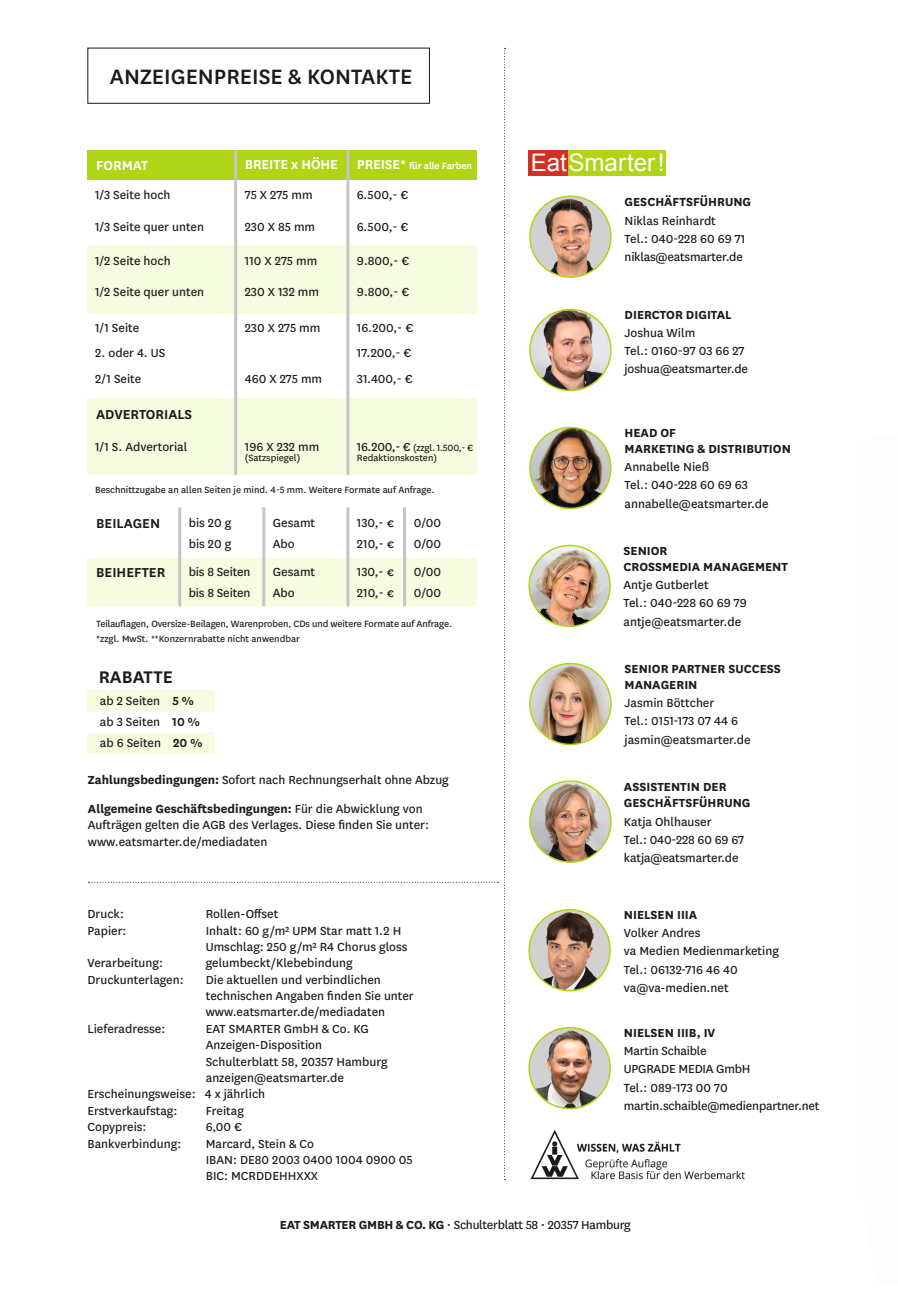
<style>
.page{position:relative;width:898px;height:1289px;background:#fff}
.page>*{position:absolute;margin:0;border:0;box-sizing:border-box;transform-origin:0 0}
.t1{font:500 24.3px "National";color:#1a1b1a}
.t2{font:24.15px "Arial";color:#fff}
.t3{font:600 19.65px "National";color:#1a1b1a}
.t4{font:600 15.15px "National";color:#1a1b1a}
.t5{font:600 15.15px "National";letter-spacing:-.01em;color:#fff}
.t6{font:13.65px/18.1px "National";color:#1a1b1a}
.t7{font:700 13.65px/16.4px "National";color:#1a1b1a}
.t8{font:13.65px "National";letter-spacing:-.02em;color:#1a1b1a}
.t9{font:10.65px/10.6px "National";color:#1a1b1a}
.t10{font:600 10.65px "National";letter-spacing:-.01em;color:#fff}
.s1{font-size:15.15px}
.s2{font-size:13.65px}
.s3{font-weight:600}
.s4{font-weight:700}
.s5{font-style:inherit}
</style>
<div class="page">
<div style="left:87px;top:150px;width:390px;height:30px;background:#b0d518"></div>
<div style="left:87px;top:245px;width:390px;height:69px;background:#f6fce0"></div>
<div style="left:87px;top:398px;width:390px;height:77px;background:#f6fce0"></div>
<div style="left:87px;top:558px;width:390px;height:48px;background:#f6fce0"></div>
<hr style="left:234px;top:150px;width:3px;height:325px;background:#c6c6c7">
<hr style="left:346px;top:150px;width:3px;height:325px;background:#c6c6c7">
<hr style="left:178px;top:507px;width:3px;height:99px;background:#c6c6c7">
<hr style="left:262px;top:507px;width:3px;height:99px;background:#c6c6c7">
<hr style="left:346px;top:507px;width:3px;height:99px;background:#c6c6c7">
<hr style="left:403px;top:507px;width:3px;height:99px;background:#c6c6c7">
<div style="left:87px;top:732px;width:128px;height:21px;background:#f6fce0"></div>
<div style="left:87px;top:690px;width:128px;height:21px;background:#f6fce0"></div>
<svg style="left:504px;top:48px;width:1px;height:1132px"></svg>
<svg style="left:88px;top:881px;width:410px;height:1px"></svg>
<img style="left:529px;top:196px;width:81px;height:81px">
<div style="left:529px;top:195px;width:82px;height:83px;border:2px solid #b0d518;border-radius:50%"></div>
<img style="left:529px;top:663px;width:81px;height:81px;border-radius:40px">
<div style="left:529px;top:662px;width:82px;height:83px;border:2px solid #b0d518;border-radius:50%"></div>
<img style="left:529px;top:309px;width:81px;height:81px;border-radius:40px">
<div style="left:529px;top:309px;width:82px;height:82px;border:2px solid #b0d518;border-radius:50%"></div>
<img style="left:531px;top:547px;width:79px;height:79px">
<div style="left:528px;top:544px;width:82px;height:83px;border:2px solid #b0d518;border-radius:50%"></div>
<img style="left:530px;top:911px;width:80px;height:79px">
<div style="left:528px;top:908px;width:82px;height:83px;border:2px solid #b0d518;border-radius:50%"></div>
<img style="left:530px;top:1029px;width:80px;height:79px">
<div style="left:528px;top:1026px;width:82px;height:83px;border:2px solid #b0d518;border-radius:50%"></div>
<img style="left:530px;top:1129px;width:215px;height:51px">
<div style="left:87px;top:48px;width:342px;height:56px;border:1px solid #1a1b1a"></div>
<img style="left:529px;top:781px;width:81px;height:81px;border-radius:40px">
<div style="left:529px;top:780px;width:82px;height:82px;border:2px solid #b0d518;border-radius:50%"></div>
<div style="left:567px;top:150px;width:99px;height:26px;background:#b0d518"></div>
<div style="left:528px;top:150px;width:39px;height:26px;background:#d33025"></div>
<img style="left:529px;top:427px;width:81px;height:81px;border-radius:40px">
<div style="left:529px;top:427px;width:82px;height:82px;border:2px solid #b0d518;border-radius:50%"></div>
<h1 class="t1" style="left:110px;top:60px;width:304px">ANZEIGENPREISE &amp; KONTAKTE</h1>
<p class="t5" style="left:96px;top:155px;width:54px">FORMAT</p>
<p class="t5" style="left:245px;top:154px;width:95px">BREITE x HÖHE</p>
<p class="t10" style="left:357px;top:159px;width:117px"><span class="s1">PREISE*</span> für alle Farben</p>
<p class="t6" style="left:95px;top:185px;width:77px">1/3 Seite hoch</p>
<p class="t6" style="left:95px;top:217px;width:110px">1/3 Seite quer unten</p>
<p class="t6" style="left:245px;top:185px;width:69px">75 X 275 mm</p>
<p class="t6" style="left:245px;top:217px;width:72px">230 X 85 mm</p>
<p class="t6" style="left:357px;top:185px;width:53px">6.500,- €</p>
<p class="t6" style="left:357px;top:217px;width:53px">6.500,- €</p>
<p class="t6" style="left:95px;top:251px;width:77px">1/2 Seite hoch</p>
<p class="t6" style="left:245px;top:251px;width:74px">110 X 275 mm</p>
<p class="t6" style="left:357px;top:251px;width:54px">9.800,- €</p>
<p class="t6" style="left:95px;top:282px;width:110px">1/2 Seite quer unten</p>
<p class="t6" style="left:245px;top:282px;width:76px">230 X 132 mm</p>
<p class="t6" style="left:357px;top:282px;width:54px">9.800,- €</p>
<p class="t6" style="left:95px;top:318px;width:46px">1/1 Seite</p>
<p class="t6" style="left:95px;top:343px;width:72px">2. oder 4. US</p>
<p class="t6" style="left:245px;top:318px;width:77px">230 X 275 mm</p>
<p class="t6" style="left:357px;top:314px;width:58px;line-height:25.3px">16.200,- €<br>17.200,- €</p>
<p class="t6" style="left:95px;top:369px;width:48px">2/1 Seite</p>
<p class="t6" style="left:245px;top:369px;width:79px">460 X 275 mm</p>
<p class="t6" style="left:357px;top:369px;width:57px">31.400,- €</p>
<p class="t4" style="left:96px;top:404px;width:98px">ADVERTORIALS</p>
<p class="t6" style="left:95px;top:436px;width:94px">1/1 S. Advertorial</p>
<p class="t6" style="left:245px;top:436px;width:76px">196 X 232 mm</p>
<p class="t9" style="left:245px;top:452px;width:57px">(Satzspiegel)</p>
<p class="t9" style="left:357px;top:441px;width:118px"><span class="s2">16.200,- €</span> (zzgl. 1.500,- €<br>Redaktionskosten)</p>
<p class="t9" style="left:95px;top:483px;width:341px">Beschnittzugabe an allen Seiten je mind. 4-5 mm. Weitere Formate auf Anfrage.</p>
<p class="t4" style="left:96px;top:512px;width:65px">BEILAGEN</p>
<p class="t4" style="left:96px;top:561px;width:71px">BEIHEFTER</p>
<p class="t6" style="left:189px;top:511px;width:44px;line-height:21.1px">bis 20 g bis 20 g</p>
<p class="t6" style="left:273px;top:512px;width:44px">Gesamt</p>
<p class="t6" style="left:273px;top:561px;width:44px">Gesamt</p>
<p class="t6" style="left:273px;top:534px;width:23px">Abo</p>
<p class="t6" style="left:273px;top:583px;width:23px">Abo</p>
<p class="t6" style="left:189px;top:560px;width:63px;line-height:21.1px">bis 8 Seiten bis 8 Seiten</p>
<p class="t6" style="left:357px;top:512px;width:39px">130,- €</p>
<p class="t6" style="left:357px;top:561px;width:39px">130,- €</p>
<p class="t6" style="left:357px;top:534px;width:39px">210,- €</p>
<p class="t6" style="left:357px;top:583px;width:39px">210,- €</p>
<p class="t6" style="left:413px;top:512px;width:29px">0/00</p>
<p class="t6" style="left:413px;top:561px;width:29px">0/00</p>
<p class="t6" style="left:413px;top:534px;width:29px">0/00</p>
<p class="t6" style="left:413px;top:583px;width:29px">0/00</p>
<p class="t9" style="left:96px;top:616px;width:357px;line-height:15.1px">Teilauflagen, Oversize-Beilagen, Warenproben, CDs und weitere Formate auf Anfrage. *zzgl. MwSt. **Konzernrabatte nicht anwendbar</p>
<h3 class="t3" style="left:99px;top:663px;width:76px">RABATTE</h3>
<p class="t6" style="left:100px;top:690px;width:104px;line-height:20.9px">ab 2 Seiten <span class="s3">5 % </span>ab 3 Seiten <span class="s3">10 % </span>ab 6 Seiten <span class="s3">20 %</span></p>
<p class="t6" style="left:88px;top:764px;width:362px;line-height:29.2px"><span class="s4">Zahlungsbedingungen:</span> Sofort nach Rechnungserhalt ohne Abzug<br><span class="s4">Allgemeine Geschäftsbedingungen:</span> Für die Abwicklung von</p>
<p class="t6" style="left:88px;top:816px;width:342px;line-height:16.4px">Aufträgen gelten die AGB des Verlages. Diese finden Sie unter: www.eatsmarter.de/mediadaten</p>
<p class="t6" style="left:87px;top:904px;width:38px">Druck:</p>
<p class="t6" style="left:206px;top:904px;width:74px">Rollen-Offset</p>
<p class="t6" style="left:87px;top:920px;width:41px">Papier:</p>
<p class="t6" style="left:206px;top:921px;width:203px;line-height:16.4px">Inhalt: 60 g/m² UPM Star matt 1.2 H<br>Umschlag: 250 g/m² R4 Chorus gloss</p>
<p class="t6" style="left:87px;top:953px;width:77px">Verarbeitung:</p>
<p class="t6" style="left:206px;top:953px;width:148px">gelumbeckt/Klebebindung</p>
<p class="t6" style="left:87px;top:969px;width:98px">Druckunterlagen:</p>
<p class="t6" style="left:206px;top:970px;width:209px;line-height:16.4px">Die aktuellen und verbindlichen technischen Angaben finden Sie unter www.eatsmarter.de/mediadaten</p>
<p class="t6" style="left:87px;top:1018px;width:79px">Lieferadresse:</p>
<p class="t6" style="left:206px;top:1018px;width:164px">EAT SMARTER GmbH &amp; Co. KG</p>
<p class="t6" style="left:206px;top:1035px;width:118px">Anzeigen-Disposition</p>
<p class="t6" style="left:206px;top:1051px;width:183px">Schulterblatt 58, 20357 Hamburg</p>
<p class="t6" style="left:206px;top:1067px;width:140px">anzeigen@eatsmarter.de</p>
<p class="t6" style="left:87px;top:1084px;width:179px">Erscheinungsweise: 4 x jährlich</p>
<p class="t6" style="left:87px;top:1100px;width:91px">Erstverkaufstag:</p>
<p class="t6" style="left:206px;top:1100px;width:40px">Freitag</p>
<p class="t6" style="left:87px;top:1117px;width:60px">Copypreis:</p>
<p class="t6" style="left:206px;top:1117px;width:38px">6,00 €</p>
<p class="t6" style="left:87px;top:1133px;width:95px">Bankverbindung:</p>
<p class="t6" style="left:206px;top:1134px;width:208px;line-height:16.4px">Marcard, Stein &amp; Co<br>IBAN: DE80 2003 0400 1004 0900 05<br>BIC: MCRDDEHHXXX</p>
<h2 class="t2" style="left:530px;top:149px;width:135px">EatSmarter!</h2>
<p class="t7" style="left:624px;top:193px;width:128px">GESCHÄFTSFÜHRUNG</p>
<p class="t6" style="left:624px;top:211px;width:122px">Niklas Reinhardt<br>Tel.: 040-228 60 69 71 niklas@eatsmarter.de</p>
<p class="t7" style="left:624px;top:305px;width:109px">DIERCTOR DIGITAL</p>
<p class="t6" style="left:624px;top:323px;width:125px">Joshua Wilm<br>Tel.: 0160-97 03 66 27 joshua@eatsmarter.de</p>
<p class="t7" style="left:624px;top:423px;width:168px">HEAD OF<br>MARKETING &amp; DISTRIBUTION</p>
<p class="t6" style="left:624px;top:457px;width:146px">Annabelle Nieß<br>Tel.: 040-228 60 69 63 annabelle@eatsmarter.de</p>
<p class="t7" style="left:623px;top:541px;width:166px">SENIOR<br>CROSSMEDIA MANAGEMENT</p>
<p class="t6" style="left:623px;top:575px;width:125px">Antje Gutberlet<br>Tel.: 040-228 60 69 79 antje@eatsmarter.de</p>
<p class="t7" style="left:624px;top:659px;width:158px">SENIOR PARTNER SUCCESS<br>MANAGERIN</p>
<p class="t6" style="left:624px;top:693px;width:127px">Jasmin Böttcher<br>Tel.: 0151-173 07 44 6 jasmin@eatsmarter.de</p>
<p class="t7" style="left:623px;top:777px;width:128px">ASSISTENTIN DER<br>GESCHÄFTSFÜHRUNG</p>
<p class="t6" style="left:623px;top:811px;width:122px">Katja Ohlhauser<br>Tel.: 040-228 60 69 67 katja@eatsmarter.de</p>
<p class="t7" style="left:623px;top:905px;width:75px">NIELSEN IIIA</p>
<p class="t6" style="left:623px;top:923px;width:157px">Volker Andres<br>va Medien Medienmarketing<br>Tel.: 06132-716 46 40 va@va-medien.net</p>
<p class="t7" style="left:623px;top:1023px;width:93px">NIELSEN IIIB, IV</p>
<p class="t6" style="left:623px;top:1041px;width:197px">Martin Schaible<br>UPGRADE MEDIA GmbH<br>Tel.: 089-173 00 70 martin.schaible@medienpartner.net</p>
<p class="t8" style="left:280px;top:1215px;width:352px"><span class="s4">EAT SMARTER GMBH &amp; CO. KG</span> <span class="s5">•</span> Schulterblatt 58 <span class="s5">•</span> 20357 Hamburg</p>
</div>
